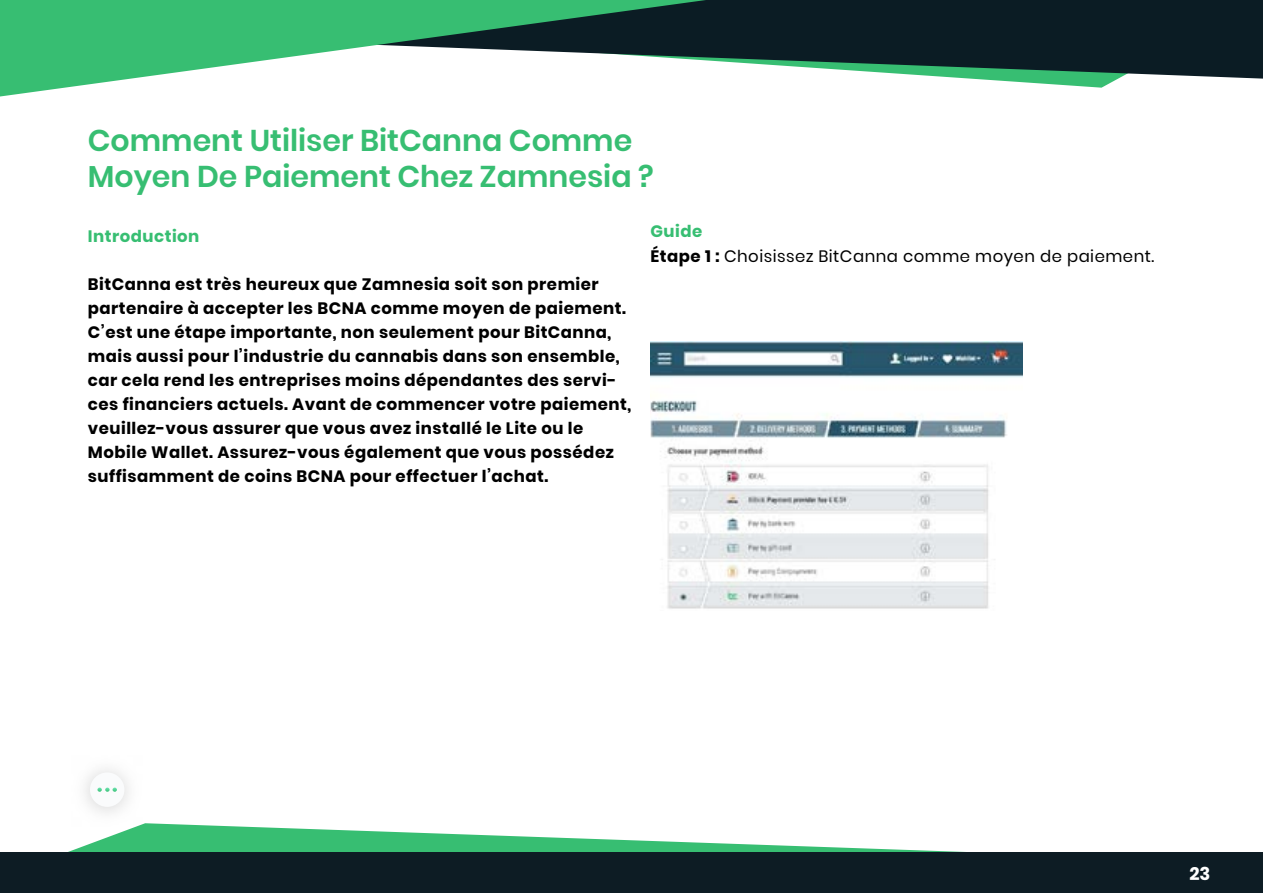
<style>
.page{position:relative;width:1263px;height:893px;background:#fff}
.page>*{position:absolute;margin:0;border:0;box-sizing:border-box;transform-origin:0 0}
.t1{font:600 30px/36px "Poppins";color:#37be72}
.t2{font:700 18px "Poppins";color:#fff}
.t3{font:700 16.5px/24px "Poppins";letter-spacing:.03em;color:#000}
.t4{font:16.5px/24px "Poppins";letter-spacing:.03em;color:#000}
.t5{font:700 16.5px "Poppins";letter-spacing:.03em;color:#37be72}
.s1{font-weight:700;color:#37be72}
.s2{font-weight:700}
</style>
<div class="page">
<svg style="left:68px;top:823px;width:897px;height:29px"></svg>
<div style="left:0;top:852px;width:1263px;height:41px;background:#0d1c24"></div>
<svg style="left:977px;top:79px;width:141px;height:9px"></svg>
<svg style="left:708px;top:0;width:555px;height:79px;background:#1e3638"></svg>
<svg style="left:0;top:0;width:708px;height:97px;fill:#37be72"></svg>
<img style="left:72px;top:769px;width:70px;height:57px">
<div style="left:90px;top:772px;width:34px;height:35px;background:#fafbfc;border-radius:17px"></div>
<svg style="left:97px;top:788px;width:20px;height:4px"></svg>
<img style="left:650px;top:341px;width:372px;height:268px">
<h1 class="t1" style="left:88px;top:122px;width:567px">Comment Utiliser BitCanna Comme<br>Moyen De Paiement Chez Zamnesia ?</h1>
<p class="t5" style="left:88px;top:226px;width:113px">Introduction</p>
<p class="t3" style="left:88px;top:272px;width:545px">BitCanna est très heureux que Zamnesia soit son premier partenaire à accepter les BCNA comme moyen de paiement.<br>C’est une étape importante, non seulement pour BitCanna, mais aussi pour l’industrie du cannabis dans son ensemble, car cela rend les entreprises moins dépendantes des servi&shy;ces financiers actuels. Avant de commencer votre paiement, veuillez-vous assurer que vous avez installé le Lite ou le Mobile Wallet. Assurez-vous également que vous possédez suffisamment de coins BCNA pour effectuer l’achat.</p>
<p class="t4" style="left:650px;top:220px;width:505px"><span class="s1">Guide<br></span><span class="s2">Étape 1 :</span> Choisissez BitCanna comme moyen de paiement.</p>
<p class="t2" style="left:1189px;top:863px;width:23px">23</p>
</div>
